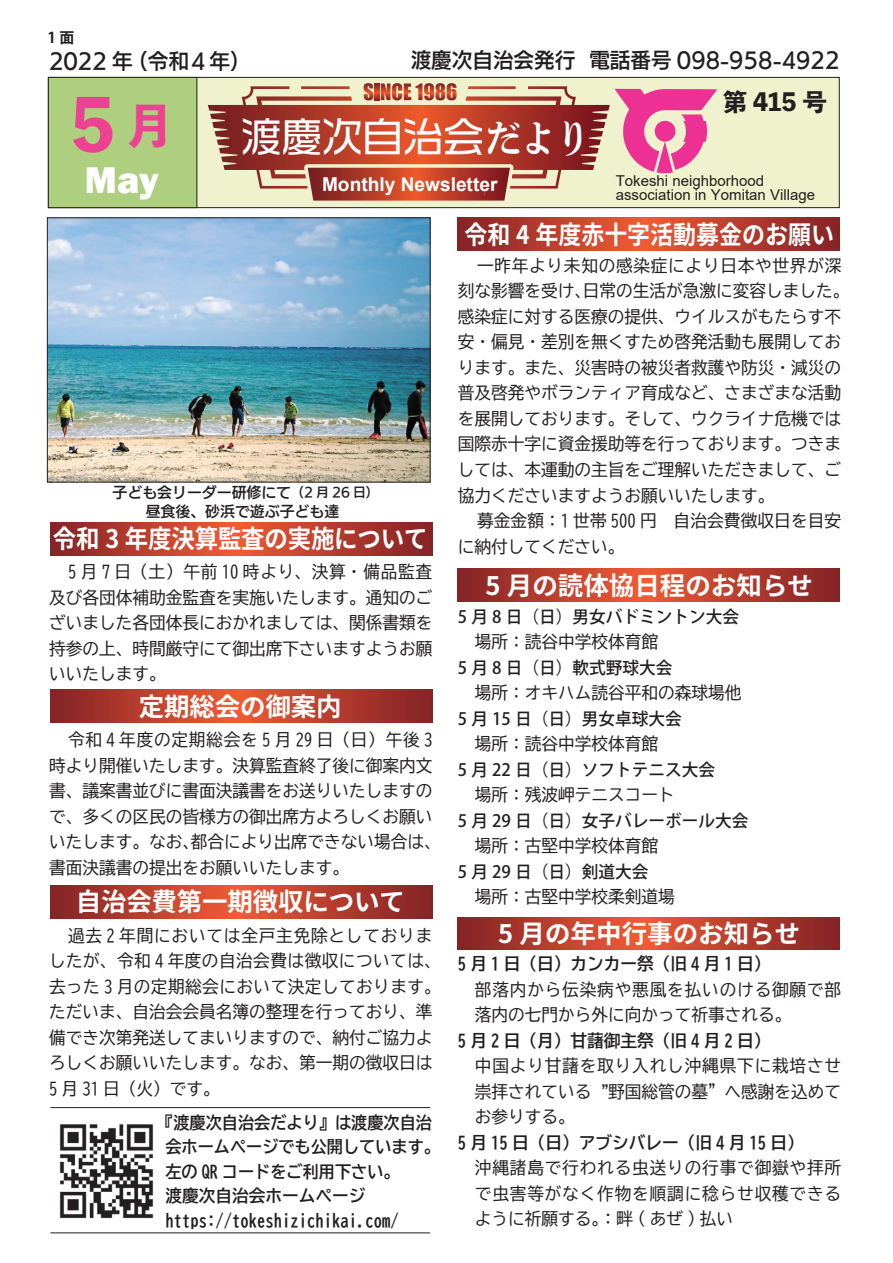
<style>
.page{position:relative;width:893px;height:1263px;background:#fff}
.page>*{position:absolute;margin:0;border:0;box-sizing:border-box;transform-origin:0 0}
.t1{font:70.2px "Toppan Bunkyu Midashi Go Std N EB";color:#ed4292}
.t2{font:47.85px "Toppan Bunkyu Midashi Go Std N EB";color:#ed4292}
.t3{font:40.5px "VDL Logo G Regular";color:#fff}
.t4{font:800 38.25px "Franklin Gothic";color:#fff}
.t5{font:700 25.5px "Source Han Sans JP";color:#fff}
.t6{font:700 25.5px "Source Han Sans JP";color:#fff;scale:.9 1}
.t7{font:700 25.5px "Source Han Sans JP";color:#fff;scale:.92 1}
.t8{font:24px "Toppan Bunkyu Midashi Go Std N EB";color:#231f20}
.t9{font:21px "UD Kakugo Large Pr 6 N DB";color:#231f20}
.t10{font:700 19.2px "Arial";color:#fff}
.t11{font:16.95px/25.5px "BIZ UD Gothic";color:#231f20}
.t12{font:500 16.95px "Koz Go Pr 6 N";color:#231f20}
.t13{font:16.95px/24.5px "BIZ UD Gothic Bold";color:#231f20;scale:.95 1}
.t14{font:16.95px "BIZ UD Gothic Bold";color:#231f20}
.t15{font:16.95px/25.5px "BIZ UD Gothic";letter-spacing:.045em;color:#231f20}
.t16{font:16.95px/25.5px "BIZ UD Gothic";letter-spacing:.05em;color:#231f20}
.t17{font:15px "Arial";color:#231f20}
.t18{font:14.85px/19.2px "UD Kakugo Large Pr 6 N DB";color:#231f20}
.t19{font:700 14.85px "Koz Go Pr 6 N";color:#231f20}
.t20{font:12.75px "UD Kakugo Large Pr 6 N DB";color:#231f20}
.s1{font-family:"DNP Shuei Anti Std B";font-size:39px}
</style>
<div class="page">
<svg style="left:457px;top:218px;width:383px;height:32px;background:#b83e2d"></svg>
<svg style="left:457px;top:917px;width:383px;height:32px;background:#b83e2d"></svg>
<svg style="left:457px;top:568px;width:383px;height:33px;background:#b83e2d"></svg>
<svg style="left:50px;top:523px;width:382px;height:32px;background:#b83e2d"></svg>
<svg style="left:50px;top:690px;width:382px;height:32px;background:#b83e2d"></svg>
<svg style="left:50px;top:885px;width:382px;height:33px;background:#b83e2d"></svg>
<div style="left:48px;top:77px;width:791px;height:131px;background:#f0f1cd"></div>
<div style="left:48px;top:77px;width:791px;height:131px;border:1px solid #231f20"></div>
<div style="left:48px;top:77px;width:149px;height:131px;background:#aece80"></div>
<div style="left:48px;top:77px;width:149px;height:131px;border:1px solid #231f20"></div>
<svg style="left:208px;top:83px;width:509px;height:118px"></svg>
<img style="left:59px;top:1124px;width:95px;height:95px">
<hr style="left:50px;top:1107px;width:380px;height:1px;background:#231f20">
<hr style="left:50px;top:1232px;width:380px;height:1px;background:#231f20">
<img style="left:49px;top:220px;width:379px;height:260px">
<p class="t19" style="left:47px;top:29px;width:29px">1 面</p>
<p class="t9" style="left:49px;top:50px;width:85px">2022 年</p>
<p class="t9" style="left:127px;top:50px;width:125px">（令和４年）</p>
<p class="t9" style="left:411px;top:49px;width:166px">渡慶次自治会発行</p>
<p class="t9" style="left:589px;top:49px;width:252px">電話番号 098-958-4922</p>
<h1 class="t1" style="left:71px;top:71px;width:46px">5</h1>
<h3 class="t8" style="left:723px;top:83px;width:105px">第 415 号</h3>
<h2 class="t2" style="left:127px;top:88px;width:49px">月</h2>
<h3 class="t3" style="left:241px;top:109px;width:351px">渡慶次自治会<span class="s1">だより</span></h3>
<h3 class="t4" style="left:85px;top:156px;width:75px">May</h3>
<p class="t10" style="left:322px;top:170px;width:177px">Monthly Newsletter</p>
<p class="t17" style="left:616px;top:171px;width:150px">Tokeshi neighborhood</p>
<p class="t17" style="left:616px;top:184px;width:201px">association in Yomitan Village</p>
<h3 class="t6" style="left:464px;top:220px;width:412px">令和 4 年度赤十字活動募金のお願い</h3>
<p class="t18" style="left:146px;top:483px;width:195px;text-indent:-33px">子ども会リーダー研修にて<br>昼食後、砂浜で遊ぶ子ども達</p>
<p class="t20" style="left:291px;top:485px;width:89px">（2 月 26 日(</p>
<h3 class="t7" style="left:53px;top:524px;width:409px">令和 3 年度決算監査の実施について</h3>
<p class="t11" style="left:49px;top:559px;width:385px;text-align:justify;text-indent:19px">5 月 7 日（土）午前 10 時より、決算・備品監査及び各団体補助金監査を実施いたします。通知のございました各団体長におかれましては、関係書類を持参の上、時間厳守にて御出席下さいますようお願いいたします。</p>
<h3 class="t5" style="left:139px;top:692px;width:204px">定期総会の御案内</h3>
<p class="t15" style="left:68px;top:727px;width:366px">令和 4 年度の定期総会を 5 月 29 日（日）午後 3</p>
<p class="t11" style="left:49px;top:752px;width:385px">時より開催いたします。決算監査終了後に御案内文</p>
<p class="t11" style="left:49px;top:778px;width:385px">書、議案書並びに書面決議書をお送りいたしますの</p>
<p class="t11" style="left:49px;top:803px;width:385px">で、多くの区民の皆様方の御出席方よろしくお願い</p>
<p class="t11" style="left:191px;top:829px;width:252px">都合により出席できない場合は、</p>
<p class="t11" style="left:49px;top:829px;width:302px">いたします。なお、<br>書面決議書の提出をお願いいたします。</p>
<h3 class="t5" style="left:76px;top:887px;width:331px">自治会費第一期徴収について</h3>
<p class="t11" style="left:49px;top:922px;width:393px;text-indent:19px">過去 2 年間においては全戸主免除としておりましたが、令和 4 年度の自治会費は徴収については、去った 3 月の定期総会において決定しております。ただいま、自治会会員名簿の整理を行っており、準備でき次第発送してまいりますので、納付ご協力よろしくお願いいたします。なお、第一期の徴収日は<br>5 月 31 日（火）です。</p>
<p class="t13" style="left:165px;top:1110px;width:291px;text-indent:-8px">『渡慶次自治会だより』は渡慶次自治会ホームページでも公開しています。左の QR コードをご利用下さい。<br>渡慶次自治会ホームページhttps://tokeshizichikai.com/</p>
<p class="t15" style="left:583px;top:253px;width:268px;text-indent:-106px">一昨年より未知の感染症により日本や世界が深日常の生活が急激に変容しました。</p>
<p class="t11" style="left:458px;top:278px;width:385px">刻な影響を受け、<br>感染症に対する医療の提供、ウイルスがもたらす不安・偏見・差別を無くすため啓発活動も展開しております。また、災害時の被災者救護や防災・減災の普及啓発やボランティア育成など、さまざまな活動を展開しております。そして、ウクライナ危機では国際赤十字に資金援助等を行っております。つきましては、本運動の主旨をご理解いただきまして、ご協力くださいますようお願いいたします。</p>
<p class="t11" style="left:458px;top:508px;width:385px;text-indent:19px">募金金額：1 世帯 500 円　自治会費徴収日を目安に納付してください。</p>
<h3 class="t5" style="left:485px;top:571px;width:329px">5 月の読体協日程のお知らせ</h3>
<p class="t12" style="left:458px;top:607px;width:283px">5 月 8 日（日）男女バドミントン大会</p>
<p class="t11" style="left:475px;top:629px;width:185px">場所：読谷中学校体育館</p>
<p class="t12" style="left:458px;top:658px;width:216px">5 月 8 日（日）軟式野球大会</p>
<p class="t11" style="left:475px;top:680px;width:268px">場所：オキハム読谷平和の森球場他</p>
<p class="t12" style="left:458px;top:709px;width:225px">5 月 15 日（日）男女卓球大会</p>
<p class="t11" style="left:475px;top:731px;width:185px">場所：読谷中学校体育館</p>
<p class="t12" style="left:458px;top:760px;width:259px">5 月 22 日（日）ソフトテニス大会</p>
<p class="t11" style="left:475px;top:782px;width:202px">場所：残波岬テニスコート</p>
<p class="t12" style="left:458px;top:811px;width:292px">5 月 29 日（日）女子バレーボール大会</p>
<p class="t11" style="left:475px;top:833px;width:185px">場所：古堅中学校体育館</p>
<p class="t12" style="left:458px;top:862px;width:192px">5 月 29 日（日）剣道大会</p>
<p class="t11" style="left:475px;top:884px;width:202px">場所：古堅中学校柔剣道場</p>
<h3 class="t5" style="left:498px;top:919px;width:304px">5 月の年中行事のお知らせ</h3>
<p class="t14" style="left:458px;top:955px;width:314px">5 月 1 日（日）カンカー祭（旧 4 月 1 日(</p>
<p class="t16" style="left:475px;top:977px;width:368px">部落内から伝染病や悪風を払いのける御願で部落内の七門から外に向かって祈事される。</p>
<p class="t14" style="left:458px;top:1032px;width:314px">5 月 2 日（月）甘藷御主祭（旧 4 月 2 日(</p>
<p class="t11" style="left:475px;top:1053px;width:368px;text-align:justify">中国より甘藷を取り入れし沖縄県下に栽培させ崇拝されている〟野国総管の墓”へ感謝を込めてお参りする。</p>
<p class="t14" style="left:458px;top:1134px;width:347px">5 月 15 日（日）アブシバレー（旧 4 月 15 日(</p>
<p class="t11" style="left:475px;top:1155px;width:368px;text-align:justify">沖縄諸島で行われる虫送りの行事で御嶽や拝所で虫害等がなく作物を順調に稔らせ収穫できるように祈願する：。畔 ( あぜ ) 払い</p>
</div>
